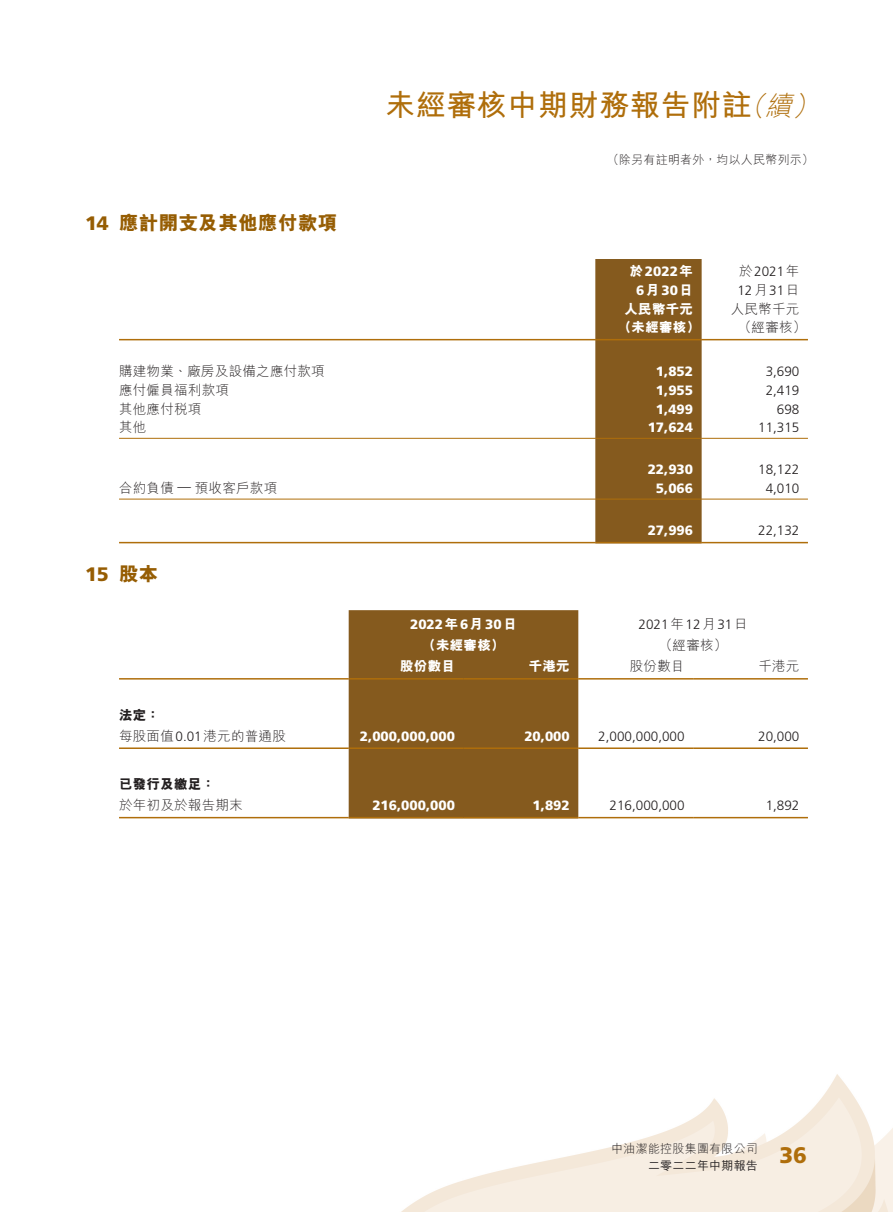
<style>
.page{position:relative;width:893px;height:1212px;background:#fff}
.page>*{position:absolute;margin:0;border:0;box-sizing:border-box;transform-origin:0 0}
.t1{font:700 30px "M Hei HK";letter-spacing:.02em;color:#af6e0b}
.t2{font:italic 300 27px "M Hei HK";color:#af6e0b}
._01_H1{font:800 19.5px "M Hei HK";letter-spacing:.02em;color:#965d03}
._01_H1-2{font:900 19.5px "Frutiger LT Std";color:#965d03}
._50_Table_txt{font:300 13.5px "Frutiger LT Std";color:#231f20}
._50_Table_txt-2{font:900 13.5px "Frutiger LT Std";color:#fff}
._50_Table_txt-3{font:300 13.5px "M Hei HK";letter-spacing:.02em;color:#231f20}
._50_Table_txt-4{font:800 13.5px "M Hei HK";letter-spacing:.02em;color:#fff}
._50_Table_txt-5{font:800 13.5px "M Hei HK";letter-spacing:.02em;color:#231f20}
.t3{font:300 12px/16.5px "M Hei HK";letter-spacing:.02em;color:#231f20}
.s1{font-family:"Frutiger LT Std"}
.s2{font-family:"M Hei HK";font-weight:800}
.s3{font-family:"M Hei HK"}
.s4{font-family:"Frutiger LT Std";font-weight:900;font-size:22.5px;color:#af6e0b}
.s5{font-weight:500}
</style>
<div class="page">
<img style="left:401px;top:1074px;width:492px;height:138px">
<div style="left:595px;top:259px;width:107px;height:283px;background:#855a1e"></div>
<hr style="left:119px;top:339px;width:476px;height:1px;background:#af6e0b">
<hr style="left:595px;top:339px;width:107px;height:1px;background:#af6e0b">
<hr style="left:702px;top:339px;width:106px;height:1px;background:#af6e0b">
<hr style="left:119px;top:438px;width:476px;height:1px;background:#af6e0b">
<hr style="left:595px;top:438px;width:107px;height:1px;background:#af6e0b">
<hr style="left:702px;top:438px;width:106px;height:1px;background:#af6e0b">
<hr style="left:119px;top:499px;width:476px;height:1px;background:#af6e0b">
<hr style="left:595px;top:499px;width:107px;height:1px;background:#af6e0b">
<hr style="left:702px;top:499px;width:106px;height:1px;background:#af6e0b">
<hr style="left:119px;top:542px;width:476px;height:1px;background:#af6e0b">
<hr style="left:595px;top:542px;width:107px;height:1px;background:#af6e0b">
<hr style="left:702px;top:542px;width:106px;height:1px;background:#af6e0b">
<div style="left:349px;top:610px;width:229px;height:207px;background:#855a1e"></div>
<hr style="left:119px;top:678px;width:230px;height:1px;background:#af6e0b">
<hr style="left:349px;top:678px;width:114px;height:1px;background:#af6e0b">
<hr style="left:463px;top:678px;width:115px;height:1px;background:#af6e0b">
<hr style="left:578px;top:678px;width:115px;height:1px;background:#af6e0b">
<hr style="left:693px;top:678px;width:115px;height:1px;background:#af6e0b">
<hr style="left:119px;top:747px;width:230px;height:2px;background:#af6e0b">
<hr style="left:349px;top:747px;width:114px;height:2px;background:#af6e0b">
<hr style="left:463px;top:747px;width:115px;height:2px;background:#af6e0b">
<hr style="left:578px;top:747px;width:115px;height:2px;background:#af6e0b">
<hr style="left:693px;top:747px;width:115px;height:2px;background:#af6e0b">
<hr style="left:119px;top:817px;width:230px;height:1px;background:#af6e0b">
<hr style="left:349px;top:817px;width:114px;height:1px;background:#af6e0b">
<hr style="left:463px;top:817px;width:115px;height:1px;background:#af6e0b">
<hr style="left:578px;top:817px;width:115px;height:1px;background:#af6e0b">
<hr style="left:693px;top:817px;width:115px;height:1px;background:#af6e0b">
<p class="_01_H1-2" style="left:85px;top:211px;width:25px">14</p>
<p class="_01_H1" style="left:119px;top:213px;width:220px">應計開支及其他應付款項</p>
<p class="_50_Table_txt-3" style="left:119px;top:364px;width:207px">購建物業、廠房及設備之應付款項</p>
<p class="_50_Table_txt-3" style="left:119px;top:383px;width:111px">應付僱員福利款項</p>
<p class="_50_Table_txt-3" style="left:119px;top:402px;width:84px">其他應付稅項</p>
<p class="_50_Table_txt-3" style="left:119px;top:421px;width:29px">其他</p>
<p class="_50_Table_txt-3" style="left:195px;top:481px;width:84px">預收客戶款項</p>
<p class="_50_Table_txt-3" style="left:119px;top:481px;width:56px">合約負債</p>
<p class="_50_Table_txt" style="left:178px;top:479px;width:15px">—</p>
<p class="_01_H1-2" style="left:85px;top:562px;width:25px">15</p>
<p class="_01_H1" style="left:119px;top:564px;width:41px">股本</p>
<p class="_50_Table_txt-5" style="left:119px;top:708px;width:42px">法定：</p>
<p class="_50_Table_txt-3" style="left:119px;top:729px;width:168px">每股面值<span class="s1">0.01</span>港元的普通股</p>
<p class="_50_Table_txt-5" style="left:119px;top:777px;width:97px">已發行及繳足：</p>
<p class="_50_Table_txt-3" style="left:119px;top:798px;width:125px">於年初及於報告期末</p>
<h1 class="t1" style="left:385px;top:83px;width:368px">未經審核中期財務報告附註</h1>
<h2 class="t2" style="left:765px;top:92px;width:34px">續</h2>
<h2 class="t2" style="left:738px;top:92px;width:34px">（</h2>
<h2 class="t2" style="left:792px;top:92px;width:34px">(</h2>
<p class="t3" style="left:607px;top:151px;width:208px">（除另有註明者外，均以人民幣列示(</p>
<p class="_50_Table_txt-2" style="left:630px;top:263px;width:65px"><span class="s2">於</span>2022<span class="s2">年</span></p>
<p class="_50_Table_txt-2" style="left:636px;top:282px;width:58px">6<span class="s2">月</span>30<span class="s2">日</span></p>
<p class="_50_Table_txt-4" style="left:624px;top:302px;width:70px">人民幣千元</p>
<p class="_50_Table_txt" style="left:739px;top:264px;width:62px"><span class="s3">於</span>2021<span class="s3">年</span></p>
<p class="_50_Table_txt" style="left:737px;top:282px;width:64px">12<span class="s3">月</span>31<span class="s3">日</span></p>
<p class="_50_Table_txt-3" style="left:731px;top:302px;width:70px">人民幣千元</p>
<p class="_50_Table_txt-4" style="left:618px;top:321px;width:83px">（未經審核）</p>
<p class="_50_Table_txt-3" style="left:738px;top:320px;width:70px">（經審核(</p>
<p class="_50_Table_txt-2" style="left:656px;top:363px;width:39px">1,852</p>
<p class="_50_Table_txt" style="left:766px;top:364px;width:35px">3,690</p>
<p class="_50_Table_txt-2" style="left:656px;top:382px;width:39px">1,955</p>
<p class="_50_Table_txt" style="left:766px;top:383px;width:35px">2,419</p>
<p class="_50_Table_txt-2" style="left:656px;top:401px;width:39px">1,499</p>
<p class="_50_Table_txt" style="left:777px;top:401px;width:24px">698</p>
<p class="_50_Table_txt-2" style="left:648px;top:420px;width:47px">17,624</p>
<p class="_50_Table_txt" style="left:758px;top:420px;width:43px">11,315</p>
<p class="_50_Table_txt-2" style="left:648px;top:462px;width:47px">22,930</p>
<p class="_50_Table_txt" style="left:758px;top:462px;width:43px">18,122</p>
<p class="_50_Table_txt-2" style="left:656px;top:480px;width:39px">5,066</p>
<p class="_50_Table_txt" style="left:766px;top:481px;width:35px">4,010</p>
<p class="_50_Table_txt-2" style="left:648px;top:522px;width:47px">27,996</p>
<p class="_50_Table_txt" style="left:758px;top:523px;width:43px">22,132</p>
<p class="_50_Table_txt-2" style="left:410px;top:616px;width:108px">2022<span class="s2">年</span>6<span class="s2">月</span>30<span class="s2">日</span></p>
<p class="_50_Table_txt" style="left:639px;top:617px;width:110px">2021<span class="s3">年</span>12<span class="s3">月</span>31<span class="s3">日</span></p>
<p class="_50_Table_txt-4" style="left:423px;top:639px;width:83px">（未經審核）</p>
<p class="_50_Table_txt-3" style="left:659px;top:639px;width:70px">（經審核(</p>
<p class="_50_Table_txt-4" style="left:400px;top:660px;width:56px">股份數目</p>
<p class="_50_Table_txt-4" style="left:529px;top:660px;width:43px">千港元</p>
<p class="_50_Table_txt-3" style="left:630px;top:660px;width:56px">股份數目</p>
<p class="_50_Table_txt-3" style="left:758px;top:660px;width:43px">千港元</p>
<p class="_50_Table_txt-2" style="left:360px;top:728px;width:97px">2,000,000,000</p>
<p class="_50_Table_txt-2" style="left:524px;top:728px;width:47px">20,000</p>
<p class="_50_Table_txt" style="left:598px;top:728px;width:88px">2,000,000,000</p>
<p class="_50_Table_txt" style="left:758px;top:728px;width:43px">20,000</p>
<p class="_50_Table_txt-2" style="left:372px;top:797px;width:84px">216,000,000</p>
<p class="_50_Table_txt-2" style="left:533px;top:797px;width:39px">1,892</p>
<p class="_50_Table_txt" style="left:609px;top:798px;width:77px">216,000,000</p>
<p class="_50_Table_txt" style="left:766px;top:798px;width:35px">1,892</p>
<p class="t3" style="left:648px;top:1140px;width:160px;text-indent:-37px">中油潔能控股集團有限公司 <span class="s4">36</span><span class="s5">二零二二年中期報告</span></p>
</div>
